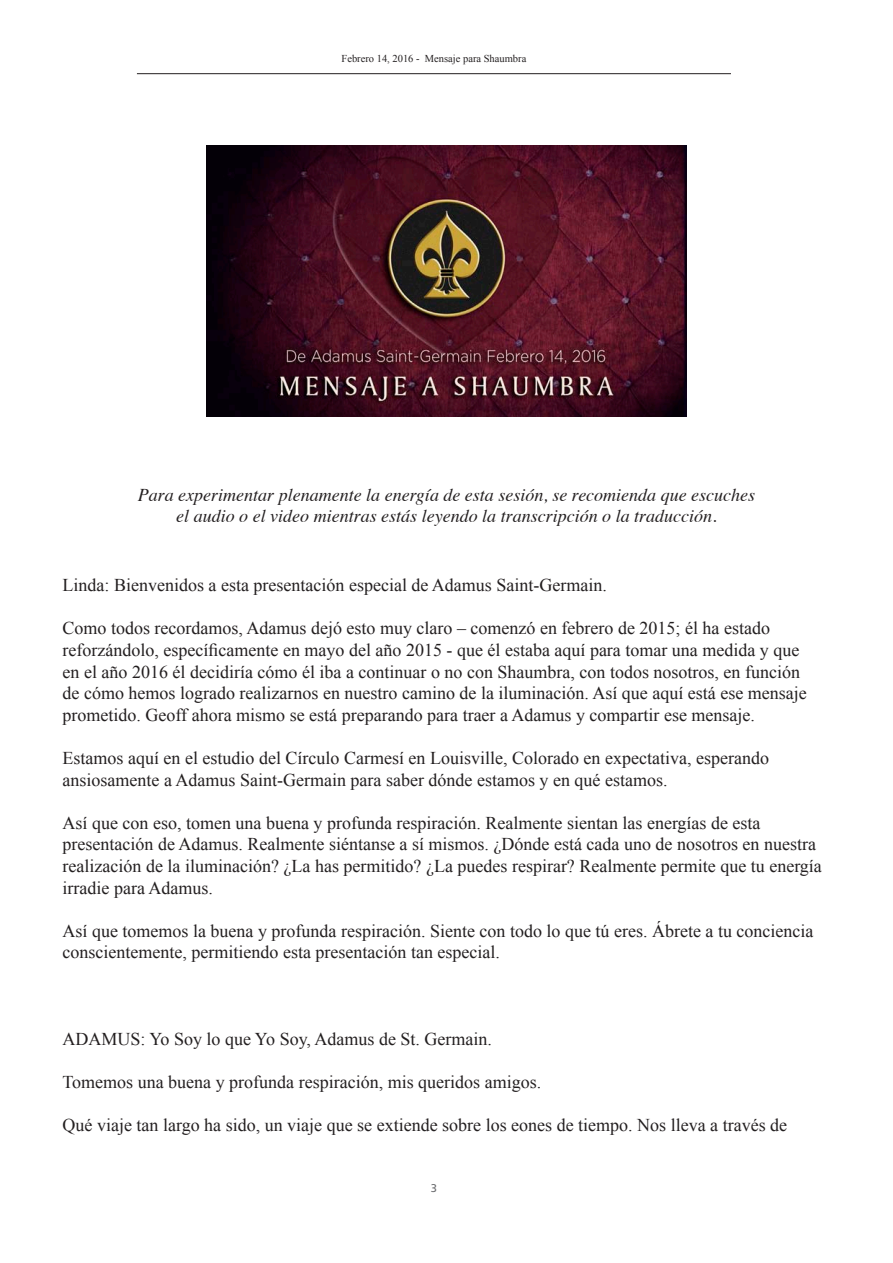
<style>
.page{position:relative;width:893px;height:1263px;background:#fff}
.page>*{position:absolute;margin:0;border:0;box-sizing:border-box;transform-origin:0 0}
.t1{font:18px/21.6px "Times New Roman";color:#231f20}
.t2{font:italic 18px/21.6px "Times";color:#231f20;text-align:center}
.t3{font:11.25px "Frutiger";color:#6c6d70}
.Paragraph_Style_1{font:10.5px "Times New Roman";color:#231f20}
</style>
<div class="page">
<hr style="left:137px;top:73px;width:594px;height:1px;background:#231f20">
<img style="left:206px;top:145px;width:481px;height:271px">
<p class="Paragraph_Style_1" style="left:341px;top:51px;width:186px">Febrero 14, 2016 - Mensaje para Shaumbra</p>
<p class="t2" style="left:138px;top:483px;width:619px">Para experimentar plenamente la energía de esta sesión, se recomienda que escuches el audio o el video mientras estás leyendo la transcripción o la traducción.</p>
<p class="t1" style="left:63px;top:574px;width:546px">Linda: Bienvenidos a esta presentación especial de Adamus Saint-Germain.</p>
<p class="t1" style="left:63px;top:617px;width:746px">Como todos recordamos, Adamus dejó esto muy claro – comenzó en febrero de 2015; él ha estado reforzándolo, específicamente en mayo del año 2015 - que él estaba aquí para tomar una medida y que en el año 2016 él decidiría cómo él iba a continuar o no con Shaumbra, con todos nosotros, en función de cómo hemos logrado realizarnos en nuestro camino de la iluminación. Así que aquí está ese mensaje prometido. Geoff ahora mismo se está preparando para traer a Adamus y compartir ese mensaje.</p>
<p class="t1" style="left:63px;top:747px;width:708px">Estamos aquí en el estudio del Círculo Carmesí en Louisville, Colorado en expectativa, esperando ansiosamente a Adamus Saint-Germain para saber dónde estamos y en qué estamos.</p>
<p class="t1" style="left:63px;top:812px;width:761px">Así que con eso, tomen una buena y profunda respiración. Realmente sientan las energías de esta presentación de Adamus. Realmente siéntanse a sí mismos. ¿Dónde está cada uno de nosotros en nuestra realización de la iluminación? ¿La has permitido? ¿La puedes respirar? Realmente permite que tu energía irradie para Adamus.</p>
<p class="t1" style="left:63px;top:920px;width:752px">Así que tomemos la buena y profunda respiración. Siente con todo lo que tú eres. Ábrete a tu conciencia conscientemente, permitiendo esta presentación tan especial.</p>
<p class="t1" style="left:63px;top:1028px;width:431px">ADAMUS: Yo Soy lo que Yo Soy, Adamus de St. Germain.</p>
<p class="t1" style="left:63px;top:1071px;width:480px">Tomemos una buena y profunda respiración, mis queridos amigos.</p>
<p class="t1" style="left:63px;top:1114px;width:726px">Qué viaje tan largo ha sido, un viaje que se extiende sobre los eones de tiempo. Nos lleva a través de</p>
<p class="t3" style="left:431px;top:1181px;width:8px">3</p>
</div>
